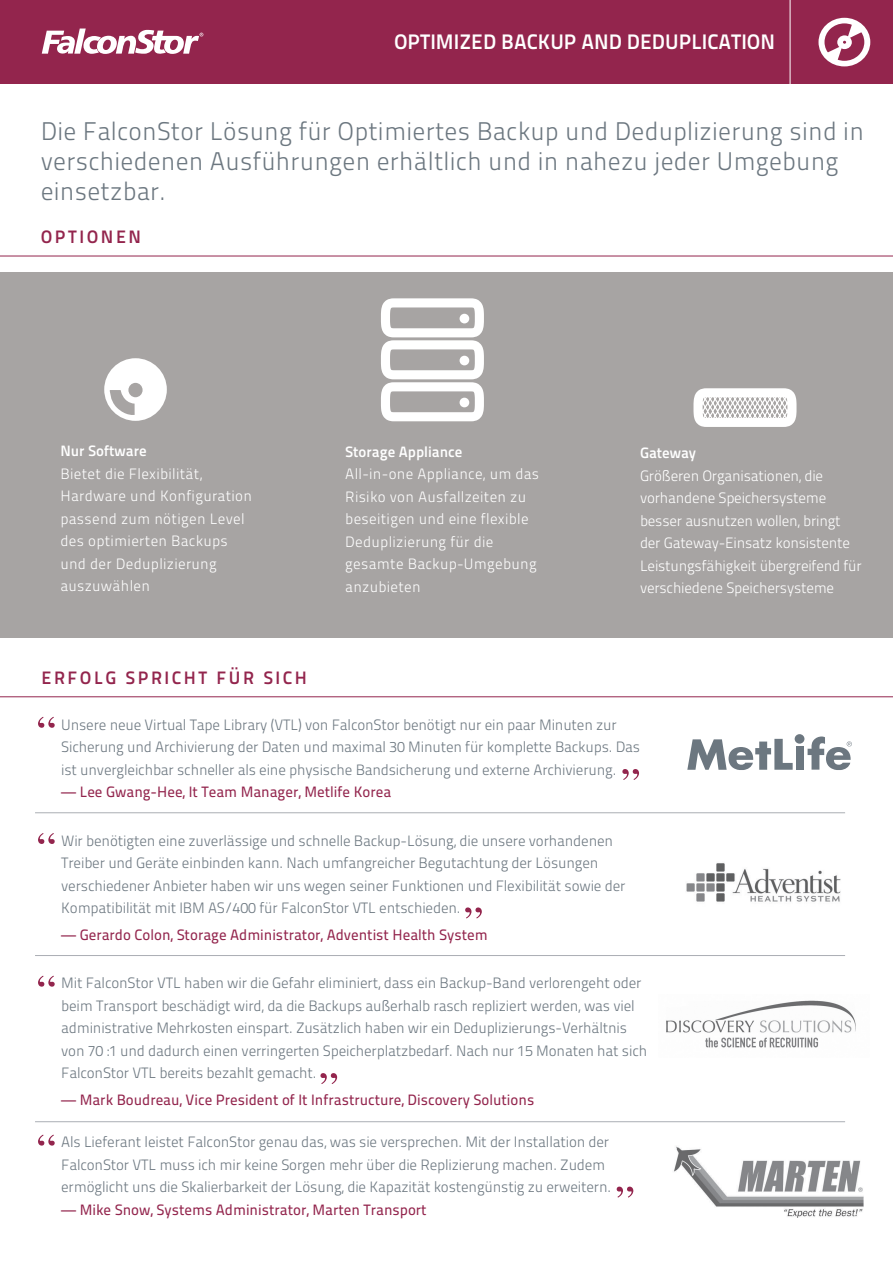
<style>
.page{position:relative;width:893px;height:1263px;background:#fff}
.page>*{position:absolute;margin:0;border:0;box-sizing:border-box;transform-origin:0 0}
.Introduction{font:25.5px/30px "Titillium Maps 26 L 250 wt";letter-spacing:.01em;color:#6c7780}
.t1{font:21px "Titillium Maps 26 L 750 wt";color:#fff}
.subhead{font:18px "Titillium Maps 26 L 750 wt";letter-spacing:.14em;color:#93254d}
.Introduction-2{font:15px/22.5px "Titillium Maps 26 L 250 wt";letter-spacing:-.01em;color:#6c7780}
.Introduction-3{font:15px/22.5px "Titillium Maps 26 L 250 wt";letter-spacing:.02em;color:#fff}
.Introduction-4{font:15px/22.5px "Titillium Maps 26 L 250 wt";letter-spacing:-.015em;color:#fff}
.Introduction-5{font:15px "Titillium Maps 26 L 500 wt";color:#93254d}
.testimonial_client{font:15px "Titillium Maps 26 L 500 wt";color:#93254d}
.s1{font-family:"Titillium Maps 26 L 750 wt"}
</style>
<div class="page">
<div style="left:0;top:0;width:893px;height:83px;background:#93254d"></div>
<svg style="left:42px;top:29px;width:161px;height:25px"></svg>
<hr style="left:790px;top:0;width:1px;height:88px;background:#fff">
<svg style="left:818px;top:18px;width:52px;height:48px"></svg>
<hr style="left:0;top:696px;width:893px;height:1px;background:#93254d">
<div style="left:796px;top:746px;width:7px;height:24px;background:#6c7780"></div>
<div style="left:795px;top:734px;width:9px;height:10px;background:#6c7780;border-radius:50%"></div>
<svg style="left:687px;top:739px;width:106px;height:31px"></svg>
<svg style="left:808px;top:736px;width:44px;height:34px"></svg>
<img style="left:686px;top:863px;width:155px;height:39px">
<img style="left:666px;top:1000px;width:190px;height:48px">
<img style="left:674px;top:1146px;width:189px;height:72px">
<hr style="left:35px;top:812px;width:810px;height:1px;background:#aaaeb4">
<hr style="left:35px;top:955px;width:810px;height:1px;background:#aaaeb4">
<hr style="left:35px;top:1121px;width:810px;height:1px;background:#aaaeb4">
<div style="left:0;top:272px;width:893px;height:365px;background:#a7a4a3"></div>
<hr style="left:0;top:256px;width:893px;height:1px;background:#93254d">
<svg style="left:104px;top:358px;width:63px;height:63px"></svg>
<svg style="left:381px;top:298px;width:103px;height:123px"></svg>
<div style="left:460px;top:314px;width:9px;height:9px;background:#fff;border-radius:50%"></div>
<svg style="left:693px;top:388px;width:103px;height:39px"></svg>
<svg style="left:38px;top:717px;width:17px;height:11px"></svg>
<svg style="left:622px;top:769px;width:17px;height:11px"></svg>
<svg style="left:465px;top:907px;width:17px;height:11px"></svg>
<svg style="left:320px;top:1073px;width:17px;height:11px"></svg>
<svg style="left:38px;top:833px;width:17px;height:11px"></svg>
<svg style="left:38px;top:976px;width:17px;height:11px"></svg>
<svg style="left:38px;top:1134px;width:17px;height:11px"></svg>
<svg style="left:617px;top:1186px;width:16px;height:11px"></svg>
<h2 class="t1" style="left:394px;top:25px;width:383px">OPTIMIZED BACKUP AND DEDUPLICATION</h2>
<p class="Introduction" style="left:41px;top:115px;width:825px">Die FalconStor Lösung für Optimiertes Backup und Deduplizierung sind in verschiedenen Ausführungen erhältlich und in nahezu jeder Umgebung einsetzbar.</p>
<p class="subhead" style="left:41px;top:223px;width:102px">OPTIONEN</p>
<p class="Introduction-3" style="left:60px;top:439px;width:193px"><span class="s1">Nur Software<br></span>Bietet die Flexibilität,<br>Hardware und Konfiguration passend zum nötigen Level des optimierten Backups und der Deduplizierung auszuwählen</p>
<p class="Introduction-3" style="left:345px;top:439px;width:195px"><span class="s1">Storage Appliance<br></span>All-in-one Appliance, um das<br>Risiko von Ausfallzeiten zu beseitigen und eine flexible<br>Deduplizierung für die gesamte Backup-Umgebung anzubieten</p>
<p class="Introduction-4" style="left:640px;top:441px;width:223px"><span class="s1">Gateway<br></span>Größeren Organisationen, die vorhandene Speichersysteme besser ausnutzen wollen, bringt der Gateway-Einsatz konsistente<br>Leistungsfähigkeit übergreifend für verschiedene Speichersysteme</p>
<p class="subhead" style="left:41px;top:664px;width:267px">ERFOLG SPRICHT FÜR SICH</p>
<p class="Introduction-2" style="left:61px;top:712px;width:581px">Unsere neue Virtual Tape Library (VTL) von FalconStor benötigt nur ein paar Minuten zur<br>Sicherung und Archivierung der Daten und maximal 30 Minuten für komplette Backups. Das ist unvergleichbar schneller als eine physische Bandsicherung und externe Archivierung.</p>
<p class="Introduction-5" style="left:61px;top:780px;width:332px">— Lee Gwang-Hee, It Team Manager, Metlife Korea</p>
<p class="Introduction-2" style="left:61px;top:828px;width:566px">Wir benötigten eine zuverlässige und schnelle Backup-Lösung, die unsere vorhandenen Treiber und Geräte einbinden kann. Nach umfangreicher Begutachtung der Lösungen verschiedener Anbieter haben wir uns wegen seiner Funktionen und Flexibilität sowie der Kompatibilität mit IBM AS/400 für FalconStor VTL entschieden.</p>
<p class="testimonial_client" style="left:61px;top:923px;width:428px">— Gerardo Colon, Storage Administrator, Adventist Health System</p>
<p class="Introduction-2" style="left:61px;top:971px;width:587px">Mit FalconStor VTL haben wir die Gefahr eliminiert, dass ein Backup-Band verlorengeht oder beim Transport beschädigt wird, da die Backups außerhalb rasch repliziert werden, was viel administrative Mehrkosten einspart. Zusätzlich haben wir ein Deduplizierungs-Verhältnis von 70 :1 und dadurch einen verringerten Speicherplatzbedarf. Nach nur 15 Monaten hat sich FalconStor VTL bereits bezahlt gemacht.</p>
<p class="Introduction-5" style="left:61px;top:1089px;width:475px">— Mark Boudreau, Vice President of It Infrastructure, Discovery Solutions</p>
<p class="Introduction-2" style="left:61px;top:1130px;width:551px">Als Lieferant leistet FalconStor genau das, was sie versprechen. Mit der Installation der<br>FalconStor VTL muss ich mir keine Sorgen mehr über die Replizierung machen. Zudem ermöglicht uns die Skalierbarkeit der Lösung, die Kapazität kostengünstig zu erweitern.</p>
<p class="Introduction-5" style="left:61px;top:1198px;width:367px">— Mike Snow, Systems Administrator, Marten Transport</p>
</div>
